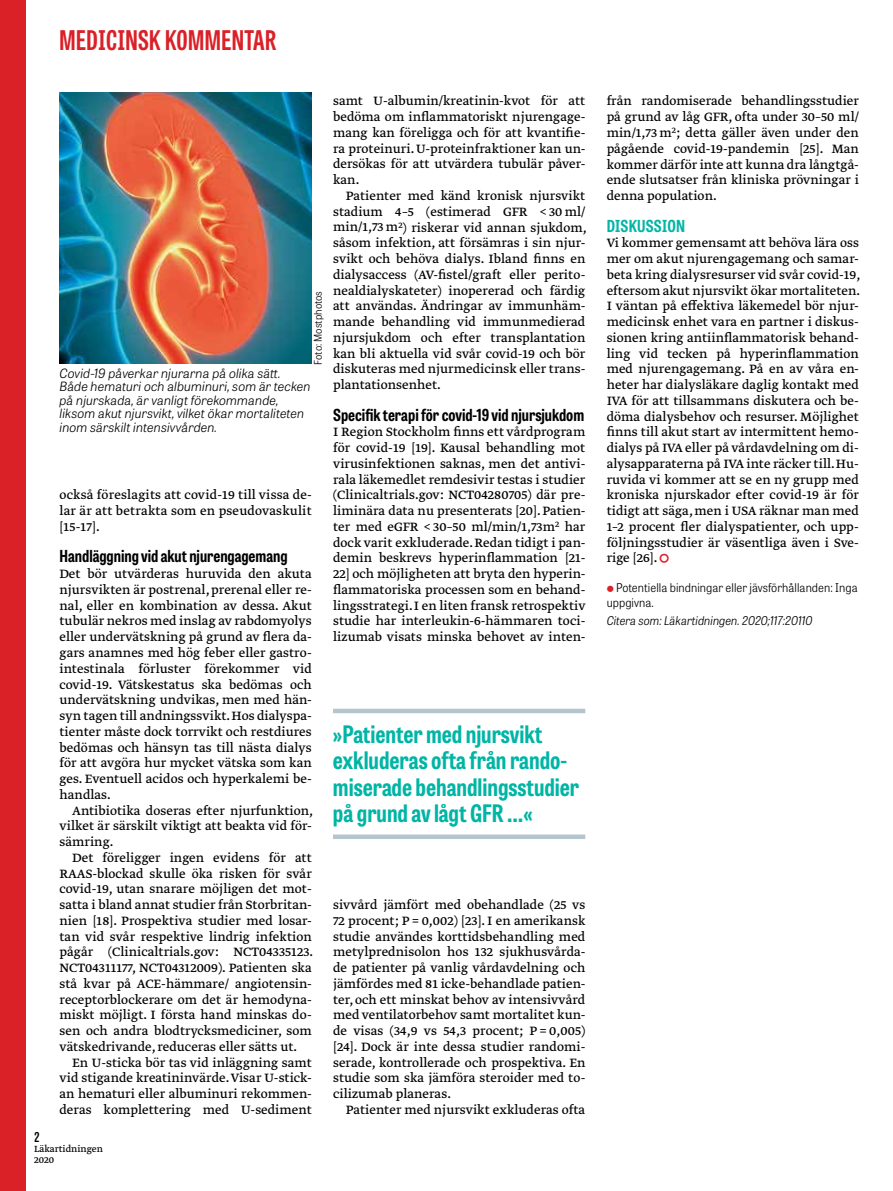
<style>
.page{position:relative;width:893px;height:1191px;background:#fff}
.page>*{position:absolute;margin:0;border:0;box-sizing:border-box;transform-origin:0 0}
.t1{font:700 27px "Tablet Gothic Compressed";letter-spacing:.02em;color:#da2128}
.t2{font:700 24px/26.2px "Tablet Gothic Condensed";color:#00b5a5}
.t3{font:700 16.5px "Tablet Gothic Condensed";color:#000}
.t4{font:700 16.5px "Tablet Gothic Condensed";letter-spacing:.01em;color:#00b5a5}
.t5{font:14.25px/15.8px "Greta Text Pro Regular Min";color:#000;text-align:justify}
.t6{font:600 13.5px "Tablet Gothic Condensed";color:#000}
.t7{font:italic 300 12.75px/13.5px "Tablet Gothic";letter-spacing:.005em;color:#000}
.t8{font:300 12px/14.2px "Tablet Gothic Narrow";letter-spacing:.005em;color:#000}
.t9{font:italic 300 12px "Tablet Gothic Narrow";color:#000}
.t10{font:10.5px/10.5px "Greta Text Pro";color:#000}
.t11{font:300 10.5px "Tablet Gothic Narrow";color:#000}
.s1{color:#da2128}
</style>
<div class="page">
<div style="left:0;top:0;width:26px;height:1191px;background:#da2128"></div>
<div style="left:333px;top:708px;width:252px;height:5px;background:#b5c5ce"></div>
<div style="left:333px;top:834px;width:252px;height:5px;background:#b5c5ce"></div>
<img style="left:60px;top:92px;width:252px;height:272px">
<h1 class="t1" style="left:60px;top:22px;width:218px">MEDICINSK KOMMENTAR</h1>
<p class="t11" style="left:311px;top:364px;width:75px;rotate:-90deg">Foto: Mostphotos</p>
<p class="t7" style="left:60px;top:366px;width:253px">Covid-19 påverkar njurarna på olika sätt.<br>Både hematuri och albuminuri, som är tecken på njurskada, är vanligt förekommande, liksom akut njursvikt, vilket ökar mortaliteten inom särskilt intensivvården.</p>
<p class="t5" style="left:60px;top:488px;width:254px">också föreslagits att covid-19 till vissa de&shy;lar är att betrakta som en pseudovaskulit [15-17].</p>
<p class="t3" style="left:60px;top:545px;width:230px">Handläggning vid akut njurengagemang</p>
<p class="t5" style="left:60px;top:566px;width:254px">Det bör utvärderas huruvida den akuta njursvikten är postrenal, prerenal eller re&shy;nal, eller en kombination av dessa. Akut tubulär nekros med inslag av rabdomyolys eller undervätskning på grund av flera da&shy;gars anamnes med hög feber eller gastro&shy;intestinala förluster förekommer vid covid-19. Vätskestatus ska bedömas och undervätskning undvikas, men med hän&shy;syn tagen till andningssvikt. Hos dialyspa&shy;tienter måste dock torrvikt och restdiures bedömas och hänsyn tas till nästa dialys för att avgöra hur mycket vätska som kan ges. Eventuell acidos och hyperkalemi be&shy;handlas.</p>
<p class="t5" style="left:60px;top:803px;width:255px;text-indent:13px">Antibiotika doseras efter njurfunktion, vilket är särskilt viktigt att beakta vid för&shy;sämring.</p>
<p class="t5" style="left:60px;top:850px;width:255px;text-align:left;text-indent:13px">Det föreligger ingen evidens för att RAAS-blockad skulle öka risken för svår covid-19, utan snarare möjligen det mot&shy;satta i bland annat studier från Storbritan&shy;nien [18]. Prospektiva studier med losar&shy;tan vid svår respektive lindrig infektion pågår (Clinicaltrials.gov: NCT04335123.<br>NCT04311177, NCT04312009). Patienten ska stå kvar på ACE-hämmare/ angiotensin&shy;receptorblockerare om det är hemodyna&shy;miskt möjligt. I första hand minskas do&shy;sen och andra blodtrycksmediciner, som vätskedrivande, reduceras eller sätts ut.</p>
<p class="t5" style="left:60px;top:1055px;width:254px;text-indent:13px">En U-sticka bör tas vid inläggning samt vid stigande kreatininvärde. Visar U-stick&shy;an hematuri eller albuminuri rekommen&shy;deras komplettering med U-sediment</p>
<p class="t6" style="left:34px;top:1127px;width:7px">2</p>
<p class="t10" style="left:34px;top:1144px;width:70px">Läkartidningen<br>2020</p>
<p class="t5" style="left:333px;top:94px;width:254px">samt U-albumin/kreatinin-kvot för att bedöma om inflammatoriskt njurengage&shy;mang kan föreligga och för att kvantifie&shy;ra proteinuri. U-proteinfraktioner kan un&shy;dersökas för att utvärdera tubulär påver&shy;kan.</p>
<p class="t5" style="left:333px;top:188px;width:255px;text-indent:13px">Patienter med känd kronisk njursvikt stadium 4–5 (estimerad GFR &lt; 30 ml/ min/1,73 m<sup>2</sup>) riskerar vid annan sjukdom, såsom infektion, att försämras i sin njur&shy;svikt och behöva dialys. Ibland finns en dialysaccess (AV-fistel/graft eller perito&shy;nealdialyskateter) inopererad och färdig att användas. Ändringar av immunhäm&shy;mande behandling vid immunmedierad njursjukdom och efter transplantation kan bli aktuella vid svår covid-19 och bör diskuteras med njurmedicinsk eller trans&shy;plantationsenhet.</p>
<p class="t3" style="left:333px;top:403px;width:253px">Specifik terapi för covid-19 vid njursjukdom</p>
<p class="t5" style="left:333px;top:425px;width:254px">I Region Stockholm finns ett vårdprogram för covid-19 [19]. Kausal behandling mot virusinfektionen saknas, men det antivi&shy;rala läkemedlet remdesivir testas i studier (Clinicaltrials.gov: NCT04280705) där pre&shy;liminära data nu presenterats [20]. Patien&shy;ter med eGFR &lt; 30–50 ml/min/1,73m<sup>2</sup> har dock varit exkluderade. Redan tidigt i pan&shy;demin beskrevs hyperinflammation [21- 22] och möjligheten att bryta den hyperin&shy;flammatoriska processen som en behand&shy;lingsstrategi. I en liten fransk retrospektiv studie har interleukin-6-hämmaren toci&shy;lizumab visats minska behovet av inten-</p>
<h2 class="t2" style="left:333px;top:720px;width:248px">»Patienter med njursvikt exkluderas ofta från rando&shy;miserade behandlingsstudier på grund av lågt GFR …«</h2>
<p class="t5" style="left:333px;top:897px;width:254px">sivvård jämfört med obehandlade (25 vs 72 procent; P = 0,002) [23]. I en amerikansk studie användes korttidsbehandling med metylprednisolon hos 132 sjukhusvårda&shy;de patienter på vanlig vårdavdelning och jämfördes med 81 icke-behandlade patien&shy;ter, och ett minskat behov av intensivvård med ventilatorbehov samt mortalitet kun&shy;de visas (34,9 vs 54,3 procent; P = 0,005) [24]. Dock är inte dessa studier randomi&shy;serade, kontrollerade och prospektiva. En studie som ska jämföra steroider med to&shy;cilizumab planeras.</p>
<p class="t5" style="left:346px;top:1102px;width:241px">Patienter med njursvikt exkluderas ofta</p>
<p class="t5" style="left:607px;top:94px;width:254px">från randomiserade behandlingsstudier på grund av låg GFR, ofta under 30–50 ml/ min/1,73 m<sup>2</sup>; detta gäller även under den pågående covid-19-pandemin [25]. Man kommer därför inte att kunna dra långtgå&shy;ende slutsatser från kliniska prövningar i denna population.</p>
<p class="t4" style="left:607px;top:214px;width:80px">Diskussion</p>
<p class="t5" style="left:607px;top:236px;width:255px">Vi kommer gemensamt att behöva lära oss mer om akut njurengagemang och samar&shy;beta kring dialysresurser vid svår covid-19, eftersom akut njursvikt ökar mortaliteten.<br>I väntan på effektiva läkemedel bör njur&shy;medicinsk enhet vara en partner i diskus&shy;sionen kring antiinflammatorisk behand&shy;ling vid tecken på hyperinflammation med njurengagemang. På en av våra en&shy;heter har dialysläkare daglig kontakt med IVA för att tillsammans diskutera och be&shy;döma dialysbehov och resurser. Möjlighet finns till akut start av intermittent hemo&shy;dialys på IVA eller på vårdavdelning om di&shy;alysapparaterna på IVA inte räcker till. Hu&shy;ruvida vi kommer att se en ny grupp med kroniska njurskador efter covid-19 är för tidigt att säga, men i USA räknar man med 1–2 procent fler dialyspatienter, och upp&shy;följningsstudier är väsentliga även i Sve&shy;rige [26]. <span class="s1">▲</span></p>
<p class="t8" style="left:607px;top:580px;width:253px;text-indent:9px">Potentiella bindningar eller jävsförhållanden: Inga uppgivna.</p>
<p class="t9" style="left:607px;top:612px;width:208px">Citera som: Läkartidningen. 2020;117:20110</p>
</div>
